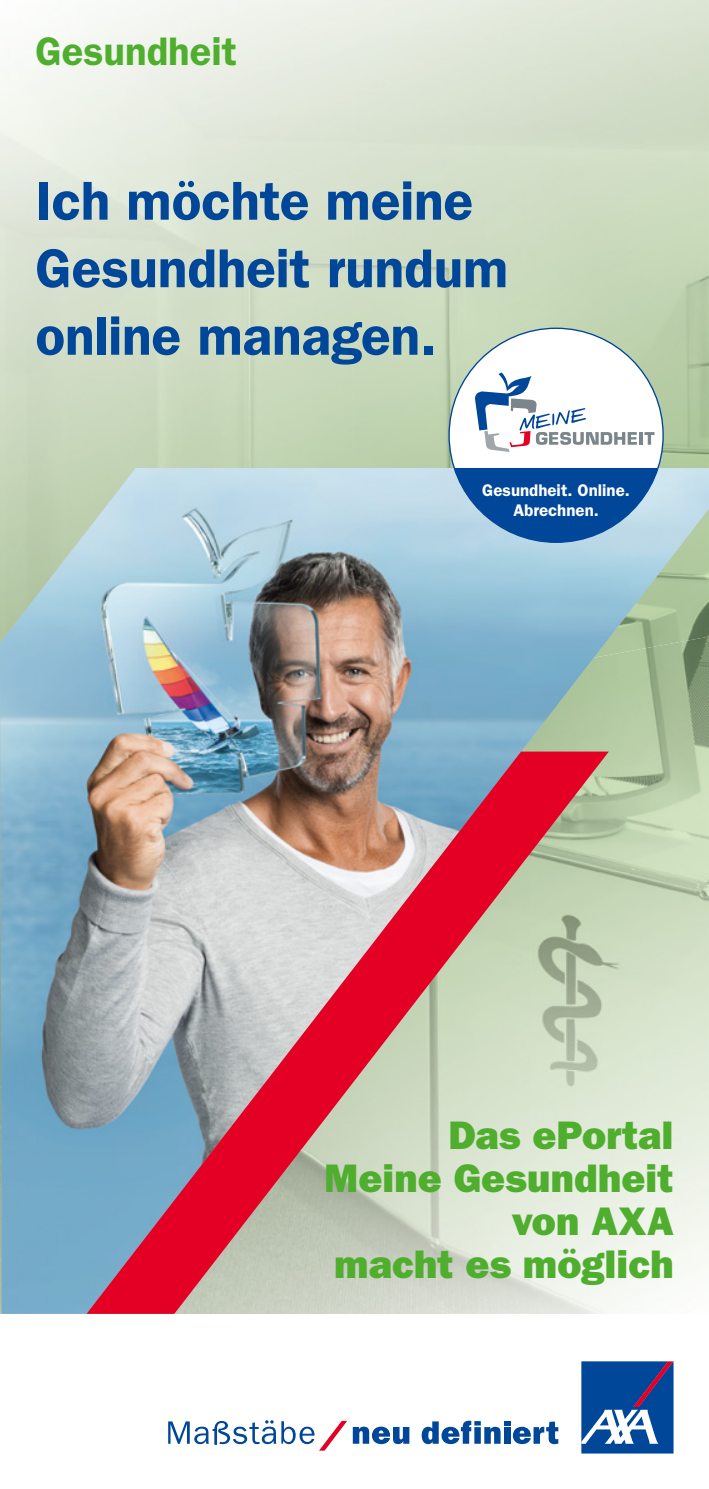
<style>
.page{position:relative;width:709px;height:1489px;background:#fff}
.page>*{position:absolute;margin:0;border:0;box-sizing:border-box;transform-origin:0 0}
.t1{font:600 55px/67.5px "Franklin Gothic";letter-spacing:-.005em;color:#004699}
.t2{font:800 40px/43px "Franklin Gothic";color:#50ae2f;text-align:right}
.t3{font:600 40px "Franklin Gothic";color:#50ae2f}
.t4{font:600 17px/20.2px "Franklin Gothic";color:#fff;text-align:center}
</style>
<div class="page">
<img style="left:0;top:0;width:709px;height:468px">
<img style="left:0;top:468px;width:709px;height:845px">
<svg style="left:86px;top:751px;width:523px;height:562px;background:#c1a4a2"></svg>
<svg style="left:581px;top:1361px;width:92px;height:92px;background:#2f61a5"></svg>
<svg style="left:353px;top:1426px;width:56px;height:17px"></svg>
<svg style="left:421px;top:1420px;width:137px;height:23px"></svg>
<svg style="left:168px;top:1420px;width:179px;height:30px"></svg>
<svg style="left:448px;top:327px;width:215px;height:216px"></svg>
<hr style="left:639px;top:432px;width:4px;height:12px;background:#7b868c">
<svg style="left:644px;top:432px;width:10px;height:12px"></svg>
<svg style="left:475px;top:372px;width:162px;height:80px"></svg>
<p class="t3" style="left:35px;top:28px;width:203px">Gesundheit</p>
<p class="t1" style="left:35px;top:167px;width:474px">Ich möchte meine<br>Gesundheit rundum online managen.</p>
<p class="t4" style="left:482px;top:480px;width:149px">Gesundheit. Online.<br>Abrechnen.</p>
<p class="t2" style="left:324px;top:1114px;width:351px">Das ePortal<br>Meine Gesundheit von AXA<br>macht es möglich</p>
</div>
